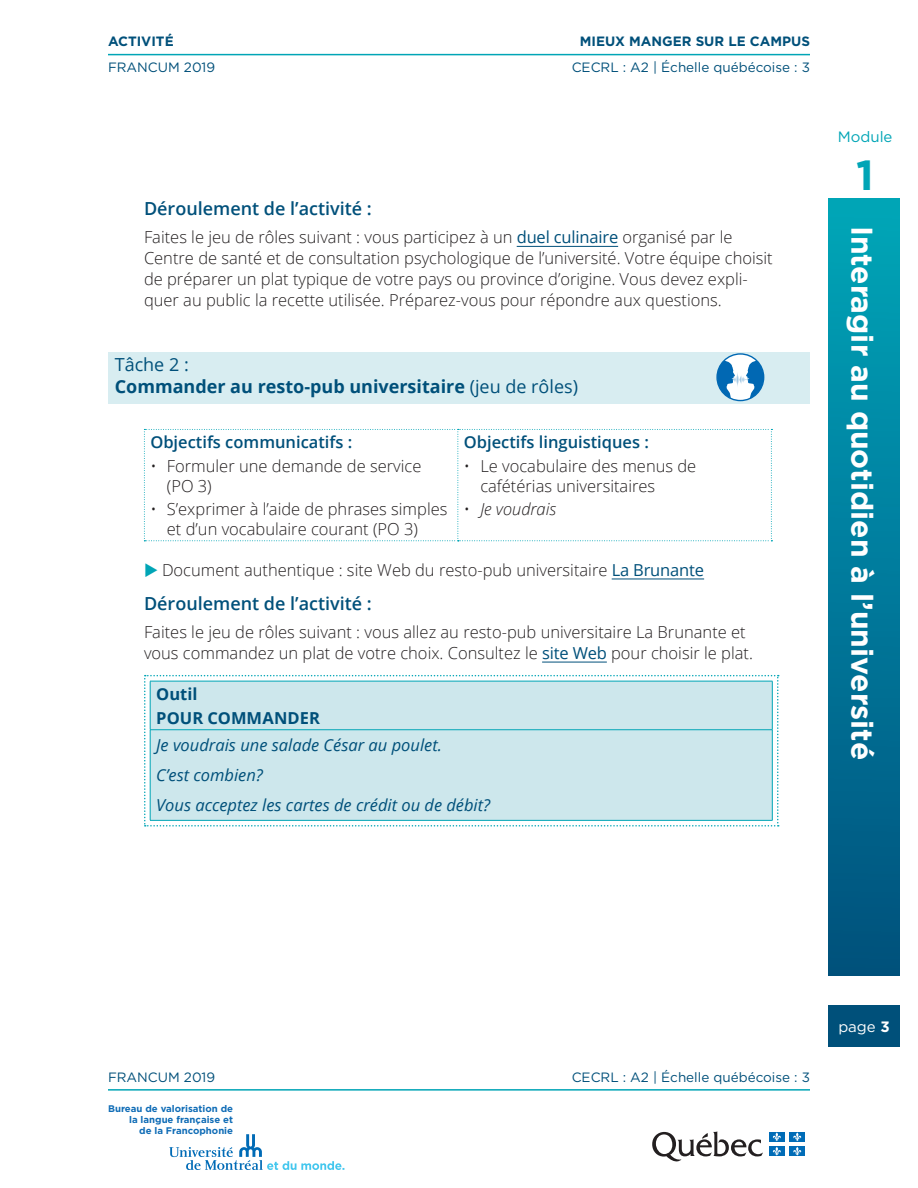
<style>
.page{position:relative;width:918px;height:1188px;background:#fff}
.page>*{position:absolute;margin:0;border:0;box-sizing:border-box;transform-origin:0 0}
.t1{font:700 42px "Gotham HTF";color:#00a5b6}
.t2{font:700 30px "Gotham HTF";color:#fff}
.t3{font:700 18px/21.6px "Open Sans";color:#00507a}
.t4{font:600 18px "Open Sans";color:#00507a}
.t5{font:300 16.5px/21px "Open Sans";color:#231f20}
.t6{font:italic 16.5px/30px "Open Sans";color:#00507a}
.t7{font:600 16.5px "Open Sans";color:#00507a}
.t8{font:700 16.5px/24px "Open Sans";color:#00507a}
.t9{font:italic 300 16.5px "Open Sans";color:#231f20}
.t10{font:15px "Gotham";color:#00a5b6}
.t11{font:15px "Gotham HTF";color:#fff}
.t12{font:13.5px "Gotham HTF";color:#00507a}
.t13{font:700 13.5px "Gotham HTF";color:#00507a}
.t14{font:700 9.6px/11.1px "Gotham";color:#0f6cb6;text-align:right}
.s1{font-weight:400;color:#00507a}
.s2{font-weight:400}
.s3{font-style:normal}
.s4{color:#00a5b6}
.s5{font-weight:700}
</style>
<div class="page">
<div style="left:828px;top:1005px;width:72px;height:41px;background:#00507a"></div>
<svg style="left:652px;top:1131px;width:111px;height:31px"></svg>
<div style="left:769px;top:1132px;width:16px;height:10px;background:#006cb7"></div>
<svg style="left:773px;top:1132px;width:8px;height:9px"></svg>
<div style="left:789px;top:1132px;width:16px;height:10px;background:#006cb7"></div>
<svg style="left:793px;top:1132px;width:8px;height:9px"></svg>
<div style="left:769px;top:1146px;width:16px;height:10px;background:#006cb7"></div>
<svg style="left:773px;top:1147px;width:8px;height:9px"></svg>
<div style="left:789px;top:1146px;width:16px;height:10px;background:#006cb7"></div>
<svg style="left:793px;top:1147px;width:8px;height:9px"></svg>
<svg style="left:169px;top:1134px;width:175px;height:36px"></svg>
<div style="left:828px;top:198px;width:72px;height:778px;background:linear-gradient(to bottom,#00a6b9,#00507d)"></div>
<hr style="left:108px;top:54px;width:702px;height:1px;background:#00a5b6">
<hr style="left:108px;top:1089px;width:702px;height:2px;background:#00a5b6">
<hr style="left:517px;top:246px;width:101px;height:1px;background:#00507a">
<div style="left:108px;top:352px;width:702px;height:51px;background:#d8edf1"></div>
<hr style="left:612px;top:579px;width:92px;height:1px;background:#00507a">
<hr style="left:542px;top:662px;width:65px;height:1px;background:#00507a">
<svg style="left:144px;top:429px;width:628px;height:112px"></svg>
<svg style="left:144px;top:675px;width:635px;height:152px;background:#cae6eb"></svg>
<svg style="left:717px;top:354px;width:47px;height:47px"></svg>
<svg style="left:717px;top:361px;width:47px;height:39px;background:#82b5d9"></svg>
<div style="left:716px;top:353px;width:48px;height:48px;border:1px solid #0168b3;border-radius:50%"></div>
<p class="t13" style="left:108px;top:34px;width:67px">ACTIVITÉ</p>
<p class="t13" style="left:580px;top:34px;width:232px">MIEUX MANGER SUR LE CAMPUS</p>
<p class="t12" style="left:108px;top:59px;width:109px">FRANCUM 2019</p>
<p class="t12" style="left:572px;top:59px;width:240px">CECRL : A2 | Échelle québécoise : 3</p>
<p class="t4" style="left:144px;top:196px;width:229px">Déroulement de l’activité :</p>
<p class="t5" style="left:144px;top:226px;width:630px">Faites le jeu de rôles suivant : vous participez à un <span class="s1">duel culinaire</span> organisé par le Centre de santé et de consultation psychologique de l’université. Votre équipe choisit de préparer un plat typique de votre pays ou province d’origine. Vous devez expli&shy;quer au public la recette utilisée. Préparez-vous pour répondre aux questions.</p>
<p class="t3" style="left:115px;top:354px;width:465px"><span class="s2">Tâche 2 :<br></span>Commander au resto-pub universitaire <span class="s2">(jeu de rôles)</span></p>
<p class="t7" style="left:150px;top:431px;width:203px">Objectifs communicatifs :</p>
<p class="t5" style="left:167px;top:456px;width:256px;line-height:19.8px;text-indent:-16px">• Formuler une demande de service (PO 3)</p>
<p class="t5" style="left:167px;top:499px;width:282px;line-height:19.8px;text-indent:-16px">• S’exprimer à l’aide de phrases simples et d’un vocabulaire courant (PO 3)</p>
<p class="t7" style="left:464px;top:431px;width:187px">Objectifs linguistiques :</p>
<p class="t5" style="left:480px;top:456px;width:217px;line-height:19.8px;text-indent:-16px">• Le vocabulaire des menus de cafétérias universitaires</p>
<p class="t9" style="left:464px;top:498px;width:94px"><span class="s3">•</span> Je voudrais</p>
<p class="t5" style="left:144px;top:559px;width:562px"><span class="s4">◆</span> Document authentique : site Web du resto-pub universitaire <span class="s1">La Brunante</span></p>
<p class="t4" style="left:144px;top:591px;width:229px">Déroulement de l’activité :</p>
<p class="t5" style="left:144px;top:621px;width:610px">Faites le jeu de rôles suivant : vous allez au resto-pub universitaire La Brunante et vous commandez un plat de votre choix. Consultez le <span class="s1">site Web</span> pour choisir le plat.</p>
<p class="t8" style="left:156px;top:681px;width:165px">Outil<br>POUR COMMANDER</p>
<p class="t6" style="left:156px;top:730px;width:336px">Je voudrais une salade César au poulet.<br>C’est combien?<br>Vous acceptez les cartes de crédit ou de débit?</p>
<p class="t10" style="left:838px;top:128px;width:56px">Module</p>
<h1 class="t1" style="left:856px;top:151px;width:19px">1</h1>
<h2 class="t2" style="left:879px;top:226px;width:536px;rotate:90deg">Interagir au quotidien à l’université</h2>
<p class="t12" style="left:108px;top:1069px;width:109px">FRANCUM 2019</p>
<p class="t12" style="left:572px;top:1069px;width:240px">CECRL : A2 | Échelle québécoise : 3</p>
<p class="t14" style="left:108px;top:1103px;width:126px">Bureau de valorisation de la langue française et<br>de la Francophonie</p>
<p class="t11" style="left:838px;top:1018px;width:53px">page <span class="s5">3</span></p>
</div>
